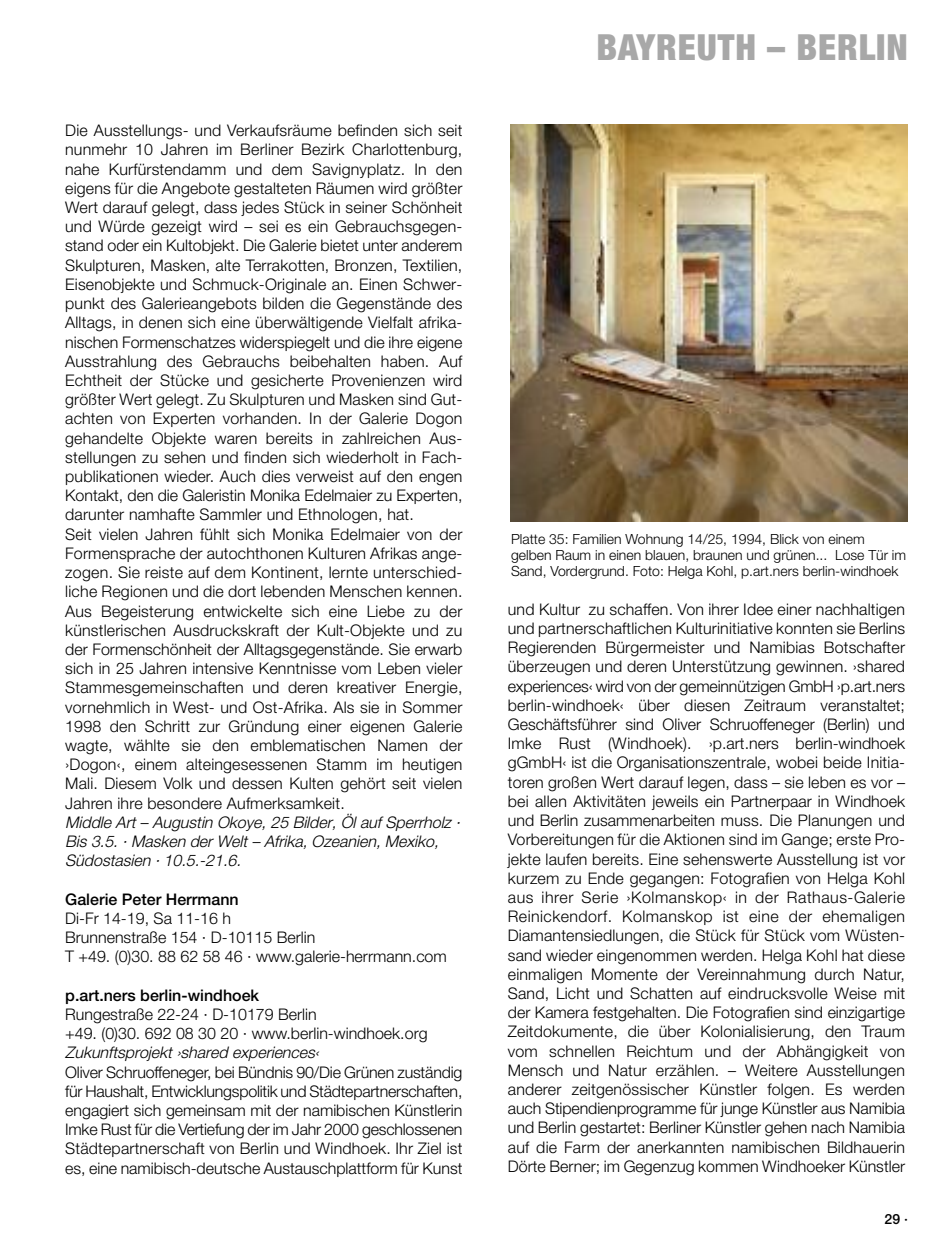
<style>
.page{position:relative;width:942px;height:1248px;background:#fff}
.page>*{position:absolute;margin:0;border:0;box-sizing:border-box;transform-origin:0 0}
.t1{font:900 condensed 36px "Helvetica Neue LT";letter-spacing:.025em;color:#a8a8a8}
.t2{font:300 16px/19.2px "Helvetica Neue LT";letter-spacing:.01em;color:#000}
.t3{font:300 14px/16px "Helvetica Neue LT";color:#000}
.t4{font:500 14px "Helvetica Neue";color:#000}
.s1{font-style:italic}
.s2{font-weight:500}
</style>
<div class="page">
<img style="left:510px;top:125px;width:397px;height:397px">
<p class="t2" style="left:65px;top:122px;width:399px">Die Ausstellungs- und Verkaufsräume befinden sich seit nunmehr 10 Jahren im Berliner Bezirk Charlottenburg, nahe Kurfürstendamm und dem Savignyplatz. In den eigens für die Angebote gestalteten Räumen wird größter Wert darauf gelegt, dass jedes Stück in seiner Schönheit und Würde gezeigt wird – sei es ein Gebrauchsgegen&shy;stand oder ein Kultobjekt. Die Galerie bietet unter anderem Skulpturen, Masken, alte Terrakotten, Bronzen, Textilien, Eisenobjekte und Schmuck-Originale an. Einen Schwer&shy;punkt des Galerieangebots bilden die Gegenstände des Alltags, in denen sich eine überwältigende Vielfalt afrika&shy;nischen Formenschatzes widerspiegelt und die ihre eigene Ausstrahlung des Gebrauchs beibehalten haben. Auf Echtheit der Stücke und gesicherte Provenienzen wird größter Wert gelegt. Zu Skulpturen und Masken sind Gut&shy;achten von Experten vorhanden. In der Galerie Dogon gehandelte Objekte waren bereits in zahlreichen Aus&shy;stellungen zu sehen und finden sich wiederholt in Fach&shy;publikationen wieder. Auch dies verweist auf den engen Kontakt, den die Galeristin Monika Edelmaier zu Experten, darunter namhafte Sammler und Ethnologen, hat.<br>Seit vielen Jahren fühlt sich Monika Edelmaier von der Formensprache der autochthonen Kulturen Afrikas ange&shy;zogen. Sie reiste auf dem Kontinent, lernte unterschied&shy;liche Regionen und die dort lebenden Menschen kennen.<br>Aus Begeisterung entwickelte sich eine Liebe zu der künstlerischen Ausdruckskraft der Kult-Objekte und zu der Formenschönheit der Alltagsgegenstände. Sie erwarb sich in 25 Jahren intensive Kenntnisse vom Leben vieler Stammesgemeinschaften und deren kreativer Energie, vornehmlich in West- und Ost-Afrika. Als sie in Sommer 1998 den Schritt zur Gründung einer eigenen Galerie wagte, wählte sie den emblematischen Namen der ›Dogon‹, einem alteingesessenen Stamm im heutigen Mali. Diesem Volk und dessen Kulten gehört seit vielen Jahren ihre besondere Aufmerksamkeit.<br><span class="s1">Middle Art – Augustin Okoye, 25 Bilder, Öl auf Sperrholz · Bis 3.5. · Masken der Welt – Afrika, Ozeanien, Mexiko, Südostasien · 10.5.-21.6.</span></p>
<p class="t2" style="left:65px;top:890px;width:383px"><span class="s2">Galerie Peter Herrmann<br></span>Di-Fr 14-19, Sa 11-16 h<br>Brunnenstraße 154 · D-10115 Berlin<br>T +49. (0)30. 88 62 58 46 · www.galerie-herrmann.com</p>
<p class="t2" style="left:65px;top:986px;width:398px"><span class="s2">p.art.ners berlin-windhoek<br></span>Rungestraße 22-24 · D-10179 Berlin<br>+49. (0)30. 692 08 30 20 · www.berlin-windhoek.org <span class="s1">Zukunftsprojekt ›shared experiences‹<br></span>Oliver Schruoffeneger, bei Bündnis 90/Die Grünen zuständig für Haushalt, Entwicklungspolitik und Städtepartnerschaften, engagiert sich gemeinsam mit der namibischen Künstlerin Imke Rust für die Vertiefung der im Jahr 2000 geschlossenen Städtepartnerschaft von Berlin und Windhoek. Ihr Ziel ist es, eine namibisch-deutsche Austauschplattform für Kunst</p>
<p class="t1" style="left:596px;top:34px;width:313px">BAYREUTH – BERLIN</p>
<p class="t3" style="left:511px;top:532px;width:396px">Platte 35: Familien Wohnung 14/25, 1994, Blick von einem gelben Raum in einen blauen, braunen und grünen... Lose Tür im<br>Sand, Vordergrund. Foto: Helga Kohl, p.art.ners berlin-windhoek</p>
<p class="t2" style="left:507px;top:601px;width:398px;text-align:justify">und Kultur zu schaffen. Von ihrer Idee einer nachhaltigen und partnerschaftlichen Kulturinitiative konnten sie Berlins Regierenden Bürgermeister und Namibias Botschafter überzeugen und deren Unterstützung gewinnen. ›shared experiences‹ wird von der gemeinnützigen GmbH ›p.art.ners berlin-windhoek‹ über diesen Zeitraum veranstaltet; Geschäftsführer sind Oliver Schruoffeneger (Berlin) und Imke Rust (Windhoek). ›p.art.ners berlin-windhoek gGmbH‹ ist die Organisationszentrale, wobei beide Initia&shy;toren großen Wert darauf legen, dass – sie leben es vor – bei allen Aktivitäten jeweils ein Partnerpaar in Windhoek und Berlin zusammenarbeiten muss. Die Planungen und Vorbereitungen für die Aktionen sind im Gange; erste Pro&shy;jekte laufen bereits. Eine sehenswerte Ausstellung ist vor kurzem zu Ende gegangen: Fotografien von Helga Kohl aus ihrer Serie ›Kolmanskop‹ in der Rathaus-Galerie Reinickendorf. Kolmanskop ist eine der ehemaligen Diamantensiedlungen, die Stück für Stück vom Wüsten&shy;sand wieder eingenommen werden. Helga Kohl hat diese einmaligen Momente der Vereinnahmung durch Natur, Sand, Licht und Schatten auf eindrucksvolle Weise mit der Kamera festgehalten. Die Fotografien sind einzigartige Zeitdokumente, die über Kolonialisierung, den Traum vom schnellen Reichtum und der Abhängigkeit von Mensch und Natur erzählen. – Weitere Ausstellungen anderer zeitgenössischer Künstler folgen. Es werden auch Stipendienprogramme für junge Künstler aus Namibia und Berlin gestartet: Berliner Künstler gehen nach Namibia auf die Farm der anerkannten namibischen Bildhauerin Dörte Berner; im Gegenzug kommen Windhoeker Künstler</p>
<p class="t4" style="left:884px;top:1213px;width:25px">29 ·</p>
</div>
